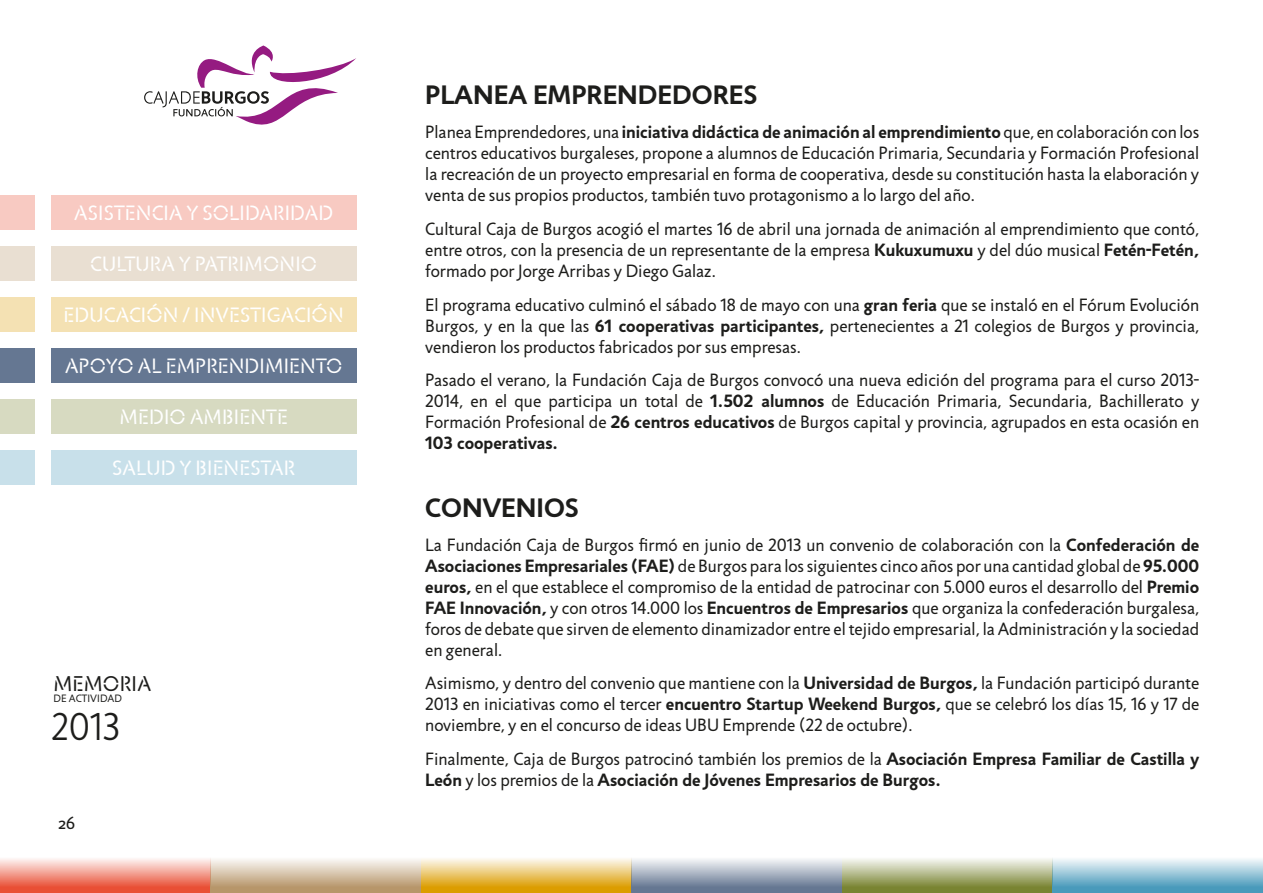
<style>
.page{position:relative;width:1263px;height:893px;background:#fff}
.page>*{position:absolute;margin:0;border:0;box-sizing:border-box;transform-origin:0 0}
.t1{font:300 39.3px "Jigsaw";color:#1d1d1b}
.t2{font:700 27px "Jigsaw";color:#1d1d1b}
.t3{font:21.6px "Jigsaw Stencil";letter-spacing:.01em;color:#1d1d1b}
.t4{font:21px "Jigsaw Stencil";letter-spacing:.01em;color:#fff}
.t5{font:18px/21px "Jigsaw";color:#1d1d1b;text-align:justify}
.t6{font:700 18px/21px "Jigsaw";color:#1d1d1b}
.t7{font:10.8px "Jigsaw";letter-spacing:.01em;color:#1d1d1b}
.s1{font-weight:700}
.s2{font-weight:400}
</style>
<div class="page">
<svg style="left:144px;top:46px;width:212px;height:79px"></svg>
<svg style="left:0;top:859px;width:210px;height:34px"></svg>
<div style="left:210px;top:857px;width:211px;height:36px;background:linear-gradient(to bottom,#fcfbf9,#b08c5c)"></div>
<div style="left:421px;top:857px;width:210px;height:36px;background:linear-gradient(to bottom,#fdfbf6,#d99400)"></div>
<svg style="left:631px;top:858px;width:211px;height:35px"></svg>
<svg style="left:842px;top:859px;width:210px;height:34px"></svg>
<svg style="left:1052px;top:858px;width:211px;height:35px"></svg>
<div style="left:51px;top:196px;width:305px;height:34px;background:#f8cac2"></div>
<div style="left:51px;top:247px;width:305px;height:34px;background:#e9dfd2"></div>
<div style="left:51px;top:298px;width:305px;height:34px;background:#f4e1b3"></div>
<div style="left:51px;top:349px;width:305px;height:34px;background:#657792"></div>
<div style="left:51px;top:400px;width:305px;height:34px;background:#d7dac1"></div>
<div style="left:51px;top:451px;width:305px;height:34px;background:#c8e0ea"></div>
<div style="left:0;top:196px;width:34px;height:34px;background:#f8cac2"></div>
<div style="left:0;top:247px;width:34px;height:34px;background:#e9dfd2"></div>
<div style="left:0;top:298px;width:34px;height:34px;background:#f4e1b3"></div>
<div style="left:0;top:349px;width:34px;height:34px;background:#657792"></div>
<div style="left:0;top:400px;width:34px;height:34px;background:#d7dac1"></div>
<div style="left:0;top:451px;width:34px;height:34px;background:#c8e0ea"></div>
<p class="t4" style="left:74px;top:201px;width:260px">ASISTENCIA Y SOLIDARIDAD</p>
<p class="t4" style="left:90px;top:252px;width:228px">CULTURA Y PATRIMONIO</p>
<p class="t4" style="left:64px;top:303px;width:282px">EDUCACIÓN / INVESTIGACIÓN</p>
<p class="t4" style="left:65px;top:354px;width:279px">APOYO AL EMPRENDIMIENTO</p>
<p class="t4" style="left:120px;top:405px;width:170px">MEDIO AMBIENTE</p>
<p class="t4" style="left:112px;top:456px;width:184px">SALUD Y BIENESTAR</p>
<p class="t3" style="left:54px;top:672px;width:99px">MEMORIA</p>
<p class="t7" style="left:54px;top:692px;width:70px">DE ACTIVIDAD</p>
<h1 class="t1" style="left:51px;top:704px;width:71px">2013</h1>
<p class="t5" style="left:58px;top:813px;width:18px">26</p>
<h2 class="t2" style="left:425px;top:78px;width:333px">PLANEA EMPRENDEDORES</h2>
<p class="t5" style="left:425px;top:121px;width:775px">Planea Emprendedores, una <span class="s1">iniciativa didáctica de animación al emprendimiento</span> que, en colaboración con los centros educativos burgaleses, propone a alumnos de Educación Primaria, Secundaria y Formación Profesional la recreación de un proyecto empresarial en forma de cooperativa, desde su constitución hasta la elaboración y venta de sus propios productos, también tuvo protagonismo a lo largo del año.</p>
<p class="t5" style="left:425px;top:218px;width:775px">Cultural Caja de Burgos acogió el martes 16 de abril una jornada de animación al emprendimiento que contó, entre otros, con la presencia de un representante de la empresa <span class="s1">Kukuxumuxu</span> y del dúo musical <span class="s1">Fetén-Fetén, </span>formado por Jorge Arribas y Diego Galaz.</p>
<p class="t5" style="left:425px;top:294px;width:775px">El programa educativo culminó el sábado 18 de mayo con una <span class="s1">gran feria</span> que se instaló en el Fórum Evolución Burgos, y en la que las <span class="s1">61 cooperativas participantes,</span> pertenecientes a 21 colegios de Burgos y provincia, vendieron los productos fabricados por sus empresas.</p>
<p class="t5" style="left:425px;top:370px;width:775px">Pasado el verano, la Fundación Caja de Burgos convocó una nueva edición del programa para el curso 2013- 2014, en el que participa un total de <span class="s1">1.502 alumnos</span> de Educación Primaria, Secundaria, Bachillerato y Formación Profesional de <span class="s1">26 centros educativos</span> de Burgos capital y provincia, agrupados en esta ocasión en <span class="s1">103 cooperativas.</span></p>
<h2 class="t2" style="left:425px;top:491px;width:155px">CONVENIOS</h2>
<p class="t5" style="left:425px;top:534px;width:775px">La Fundación Caja de Burgos firmó en junio de 2013 un convenio de colaboración con la <span class="s1">Confederación de Asociaciones Empresariales (FAE)</span> de Burgos para los siguientes cinco años por una cantidad global de <span class="s1">95.000 euros,</span> en el que establece el compromiso de la entidad de patrocinar con 5.000 euros el desarrollo del <span class="s1">Premio FAE Innovación,</span> y con otros 14.000 los <span class="s1">Encuentros de Empresarios</span> que organiza la confederación burgalesa, foros de debate que sirven de elemento dinamizador entre el tejido empresarial, la Administración y la sociedad en general.</p>
<p class="t5" style="left:425px;top:673px;width:775px">Asimismo, y dentro del convenio que mantiene con la <span class="s1">Universidad de Burgos,</span> la Fundación participó durante 2013 en iniciativas como el tercer <span class="s1">encuentro Startup Weekend Burgos,</span> que se celebró los días 15, 16 y 17 de noviembre, y en el concurso de ideas UBU Emprende (22 de octubre).</p>
<p class="t6" style="left:425px;top:748px;width:775px"><span class="s2">Finalmente, Caja de Burgos patrocinó también los premios de la</span> Asociación Empresa Familiar de Castilla y<br>León <span class="s2">y los premios de la</span> Asociación de Jóvenes Empresarios de Burgos.</p>
</div>
